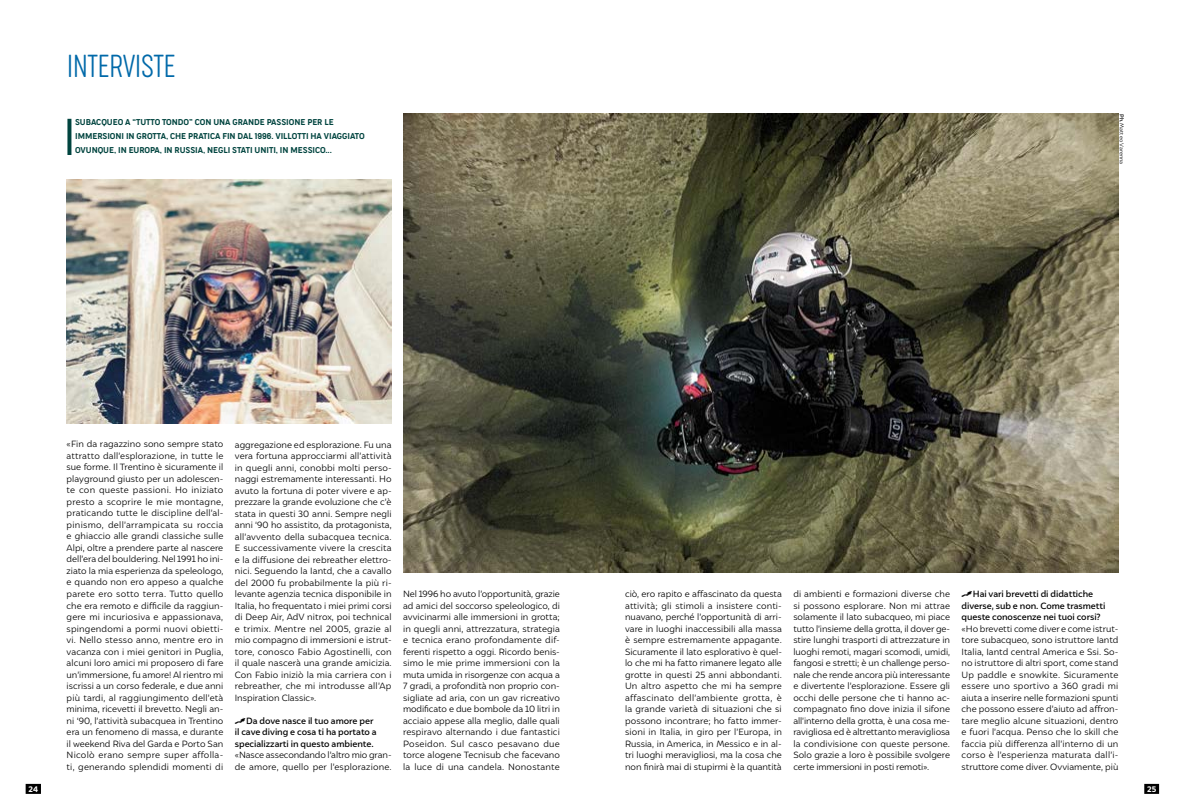
<style>
.page{position:relative;width:1185px;height:808px;background:#fff}
.page>*{position:absolute;margin:0;border:0;box-sizing:border-box;transform-origin:0 0}
.t1{font:200 30px "Cocogoose Compressed";color:#0069a9}
.t2{font:300 9px/11.5px "Igna Sans";color:#000;text-align:justify}
.t3{font:500 9px/11.5px "Igna Sans";letter-spacing:-.005em;color:#000}
.t4{font:300 8px/14px "Cocogoose Narrow";letter-spacing:-.005em;color:#00443f}
.t5{font:900 8px "Igna Sans";color:#fff}
.t6{font:300 5.5px "Igna Sans";color:#000}
.s1{font-weight:500}
.s2{font-family:"Diving";font-weight:400}
</style>
<div class="page">
<img style="left:67px;top:180px;width:325px;height:243px">
<img style="left:403px;top:114px;width:715px;height:459px">
<svg style="left:67px;top:119px;width:4px;height:36px"></svg>
<div style="left:1144px;top:784px;width:15px;height:10px;background:#000"></div>
<div style="left:26px;top:784px;width:15px;height:10px;background:#000"></div>
<h1 class="t1" style="left:67px;top:47px;width:109px">INTERVISTE</h1>
<p class="t4" style="left:75px;top:115px;width:291px">SUBACQUEO A “TUTTO TONDO” CON UNA GRANDE PASSIONE PER LE<br>IMMERSIONI IN GROTTA, CHE PRATICA FIN DAL 1996. VILLOTTI HA VIAGGIATO<br>OVUNQUE, IN EUROPA, IN RUSSIA, NEGLI STATI UNITI, IN MESSICO...</p>
<p class="t6" style="left:1125px;top:114px;width:52px;rotate:90deg"><span class="s1">Ph.</span> Matteo Varenna</p>
<p class="t2" style="left:67px;top:438px;width:158px">«Fin da ragazzino sono sempre stato attratto dall’esplorazione, in tutte le sue forme. Il Trentino è sicuramente il playground giusto per un adolescen&shy;te con queste passioni. Ho iniziato presto a scoprire le mie montagne, praticando tutte le discipline dell’al&shy;pinismo, dell’arrampicata su roccia e ghiaccio alle grandi classiche sulle Alpi, oltre a prendere parte al nascere dell’era del bouldering. Nel 1991 ho ini&shy;ziato la mia esperienza da speleologo, e quando non ero appeso a qualche parete ero sotto terra. Tutto quello che era remoto e difficile da raggiun&shy;gere mi incuriosiva e appassionava, spingendomi a pormi nuovi obietti&shy;vi. Nello stesso anno, mentre ero in vacanza con i miei genitori in Puglia, alcuni loro amici mi proposero di fare un’immersione, fu amore! Al rientro mi iscrissi a un corso federale, e due anni più tardi, al raggiungimento dell’età minima, ricevetti il brevetto. Negli an&shy;ni ‘90, l’attività subacquea in Trentino era un fenomeno di massa, e durante il weekend Riva del Garda e Porto San Nicolò erano sempre super affolla&shy;ti, generando splendidi momenti di</p>
<p class="t2" style="left:235px;top:438px;width:158px">aggregazione ed esplorazione. Fu una vera fortuna approcciarmi all’attività in quegli anni, conobbi molti perso&shy;naggi estremamente interessanti. Ho avuto la fortuna di poter vivere e ap&shy;prezzare la grande evoluzione che c’è stata in questi 30 anni. Sempre negli anni ‘90 ho assistito, da protagonista, all’avvento della subacquea tecnica.<br>E successivamente vivere la crescita e la diffusione dei rebreather elettro&shy;nici. Seguendo la Iantd, che a cavallo del 2000 fu probabilmente la più ri&shy;levante agenzia tecnica disponibile in Italia, ho frequentato i miei primi corsi di Deep Air, AdV nitrox, poi technical e trimix. Mentre nel 2005, grazie al mio compagno di immersioni e istrut&shy;tore, conosco Fabio Agostinelli, con il quale nascerà una grande amicizia.<br>Con Fabio iniziò la mia carriera con i rebreather, che mi introdusse all’Ap Inspiration Classic».</p>
<p class="t3" style="left:235px;top:714px;width:143px"><span class="s2">1</span>Da dove nasce il tuo amore per il cave diving e cosa ti ha portato a specializzarti in questo ambiente.</p>
<p class="t2" style="left:235px;top:749px;width:158px">«Nasce assecondando l’altro mio gran&shy;de amore, quello per l’esplorazione.</p>
<p class="t2" style="left:403px;top:588px;width:158px">Nel 1996 ho avuto l’opportunità, grazie ad amici del soccorso speleologico, di avvicinarmi alle immersioni in grotta; in quegli anni, attrezzatura, strategia e tecnica erano profondamente dif&shy;ferenti rispetto a oggi. Ricordo benis&shy;simo le mie prime immersioni con la muta umida in risorgenze con acqua a 7 gradi, a profondità non proprio con&shy;sigliate ad aria, con un gav ricreativo modificato e due bombole da 10 litri in acciaio appese alla meglio, dalle quali respiravo alternando i due fantastici Poseidon. Sul casco pesavano due torce alogene Tecnisub che facevano la luce di una candela. Nonostante</p>
<p class="t2" style="left:625px;top:588px;width:158px">ciò, ero rapito e affascinato da questa attività; gli stimoli a insistere conti&shy;nuavano, perché l’opportunità di arri&shy;vare in luoghi inaccessibili alla massa è sempre estremamente appagante.<br>Sicuramente il lato esplorativo è quel&shy;lo che mi ha fatto rimanere legato alle grotte in questi 25 anni abbondanti.<br>Un altro aspetto che mi ha sempre affascinato dell’ambiente grotta, è la grande varietà di situazioni che si possono incontrare; ho fatto immer&shy;sioni in Italia, in giro per l’Europa, in Russia, in America, in Messico e in al&shy;tri luoghi meravigliosi, ma la cosa che non finirà mai di stupirmi è la quantità</p>
<p class="t2" style="left:793px;top:588px;width:158px">di ambienti e formazioni diverse che si possono esplorare. Non mi attrae solamente il lato subacqueo, mi piace tutto l’insieme della grotta, il dover ge&shy;stire lunghi trasporti di attrezzature in luoghi remoti, magari scomodi, umidi, fangosi e stretti; è un challenge perso&shy;nale che rende ancora più interessante e divertente l’esplorazione. Essere gli occhi delle persone che ti hanno ac&shy;compagnato fino dove inizia il sifone all’interno della grotta, è una cosa me&shy;ravigliosa ed è altrettanto meravigliosa la condivisione con queste persone.<br>Solo grazie a loro è possibile svolgere certe immersioni in posti remoti».</p>
<p class="t3" style="left:962px;top:588px;width:145px"><span class="s2">1</span>Hai vari brevetti di didattiche diverse, sub e non. Come trasmetti queste conoscenze nei tuoi corsi?</p>
<p class="t2" style="left:962px;top:622px;width:158px">«Ho brevetti come diver e come istrut&shy;tore subacqueo, sono istruttore Iantd Italia, Iantd central America e Ssi. So&shy;no istruttore di altri sport, come stand Up paddle e snowkite. Sicuramente essere uno sportivo a 360 gradi mi aiuta a inserire nelle formazioni spunti che possono essere d’aiuto ad affron&shy;tare meglio alcune situazioni, dentro e fuori l’acqua. Penso che lo skill che faccia più differenza all’interno di un corso è l’esperienza maturata dall’i&shy;struttore come diver. Ovviamente, più</p>
<p class="t5" style="left:28px;top:784px;width:11px">24</p>
<p class="t5" style="left:1147px;top:784px;width:11px">25</p>
</div>
